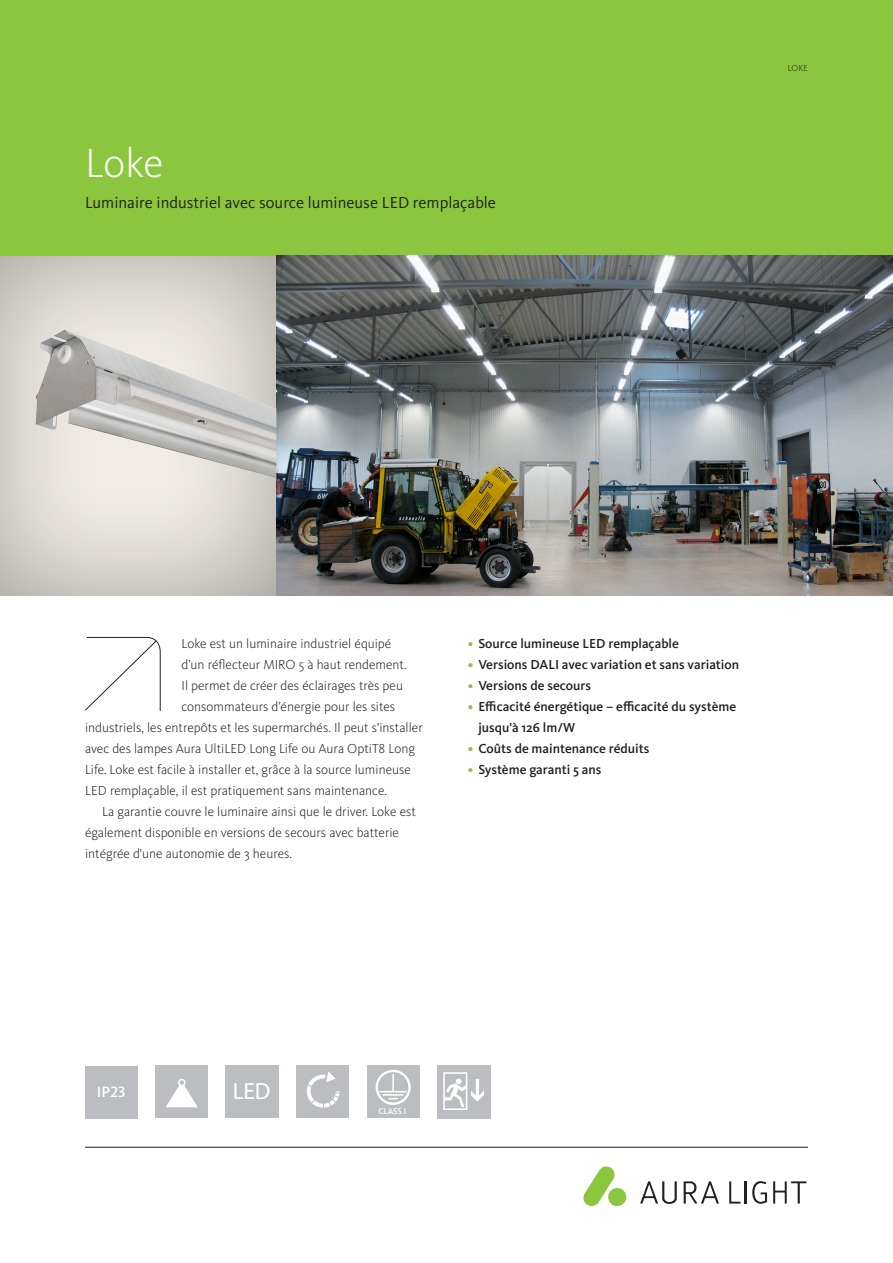
<style>
.page{position:relative;width:893px;height:1263px;background:#fff}
.page>*{position:absolute;margin:0;border:0;box-sizing:border-box;transform-origin:0 0}
.Rubrik_1{font:300 42px "Kievit Pro";color:#fff}
.t1{font:500 23.4px "Kievit OT";color:#fff}
.t2{font:16.5px "Kievit Pro";color:#231f20}
.t3{font:500 15.45px "Kievit Pro";color:#fff}
.t4{font:300 13.5px/21px "Kievit Pro";color:#231f20}
.t5{font:500 13.5px/21px "Kievit Pro";color:#231f20}
.Rubrik_1-2{font:300 9px "Kievit Pro";color:#231f20}
.t6{font:500 8.55px "Kievit Pro";color:#fff}
.s1{color:#8bc63e}
</style>
<div class="page">
<hr style="left:85px;top:1147px;width:723px;height:1px;background:#231f20">
<svg style="left:583px;top:1166px;width:44px;height:40px"></svg>
<svg style="left:684px;top:1181px;width:35px;height:23px"></svg>
<svg style="left:640px;top:1181px;width:37px;height:23px"></svg>
<hr style="left:745px;top:1181px;width:2px;height:22px;background:#231f20">
<svg style="left:729px;top:1181px;width:11px;height:22px"></svg>
<svg style="left:773px;top:1181px;width:33px;height:22px"></svg>
<svg style="left:752px;top:1181px;width:15px;height:23px"></svg>
<div style="left:0;top:252px;width:276px;height:345px;background:#231f20;opacity:.4"></div>
<div style="left:0;top:0;width:893px;height:255px;background:#8bc63e"></div>
<svg style="left:85px;top:637px;width:76px;height:74px"></svg>
<div style="left:85px;top:1066px;width:53px;height:52px;background:#bcbdc0"></div>
<div style="left:296px;top:1065px;width:53px;height:53px;background:#bcbdc0"></div>
<svg style="left:306px;top:1071px;width:34px;height:37px"></svg>
<div style="left:155px;top:1065px;width:53px;height:53px;background:#bcbdc0"></div>
<svg style="left:166px;top:1079px;width:32px;height:28px"></svg>
<div style="left:178px;top:1079px;width:8px;height:7px;border:2px solid #fff;border-radius:50%"></div>
<div style="left:367px;top:1065px;width:52px;height:53px;background:#bcbdc0"></div>
<div style="left:376px;top:1070px;width:35px;height:35px;border:2px solid #fff;border-radius:50%"></div>
<svg style="left:379px;top:1074px;width:28px;height:18px"></svg>
<hr style="left:383px;top:1094px;width:20px;height:2px;background:#fff">
<div style="left:225px;top:1065px;width:53px;height:53px;background:#bcbdc0"></div>
<div style="left:437px;top:1065px;width:53px;height:53px;background:#bcbdc0"></div>
<div style="left:443px;top:1072px;width:24px;height:38px;border:2px solid #fff"></div>
<img style="left:276px;top:255px;width:617px;height:340px">
<img style="left:36px;top:330px;width:240px;height:148px">
<svg style="left:444px;top:1078px;width:40px;height:29px"></svg>
<p class="Rubrik_1" style="left:85px;top:137px;width:80px">Loke</p>
<p class="t2" style="left:85px;top:193px;width:412px">Luminaire industriel avec source lumineuse LED remplaçable</p>
<p class="Rubrik_1-2" style="left:788px;top:62px;width:22px">LOKE</p>
<p class="t4" style="left:181px;top:633px;width:211px">Loke est un luminaire industriel équipé</p>
<p class="t4" style="left:181px;top:654px;width:227px">d’un réflecteur MIRO 5 à haut rendement.</p>
<p class="t4" style="left:181px;top:675px;width:223px">Il permet de créer des éclairages très peu</p>
<p class="t4" style="left:181px;top:696px;width:215px">consommateurs d’énergie pour les sites</p>
<p class="t4" style="left:85px;top:717px;width:339px">industriels, les entrepôts et les supermarchés. Il peut s'installer</p>
<p class="t4" style="left:85px;top:738px;width:331px">avec des lampes Aura UltiLED Long Life ou Aura OptiT8 Long</p>
<p class="t4" style="left:85px;top:759px;width:327px">Life. Loke est facile à installer et, grâce à la source lumineuse</p>
<p class="t4" style="left:85px;top:780px;width:303px">LED remplaçable, il est pratiquement sans maintenance.</p>
<p class="t4" style="left:85px;top:801px;width:332px;text-indent:17px">La garantie couvre le luminaire ainsi que le driver. Loke est également disponible en versions de secours avec batterie intégrée d'une autonomie de 3 heures.</p>
<p class="t5" style="left:468px;top:633px;width:213px"><span class="s1">•</span> Source lumineuse LED remplaçable</p>
<p class="t5" style="left:468px;top:654px;width:273px"><span class="s1">•</span> Versions DALI avec variation et sans variation</p>
<p class="t5" style="left:468px;top:675px;width:125px"><span class="s1">•</span> Versions de secours</p>
<p class="t5" style="left:478px;top:696px;width:259px;text-indent:-11px"><span class="s1">•</span> Efficacité énergétique – efficacité du système jusqu'à 126 lm/W</p>
<p class="t5" style="left:468px;top:738px;width:183px"><span class="s1">•</span> Coûts de maintenance réduits</p>
<p class="t5" style="left:468px;top:759px;width:135px"><span class="s1">•</span> Système garanti 5 ans</p>
<p class="t3" style="left:97px;top:1083px;width:30px">IP23</p>
<p class="t1" style="left:233px;top:1076px;width:39px">LED</p>
<p class="t6" style="left:378px;top:1106px;width:29px">CLASS I</p>
</div>
